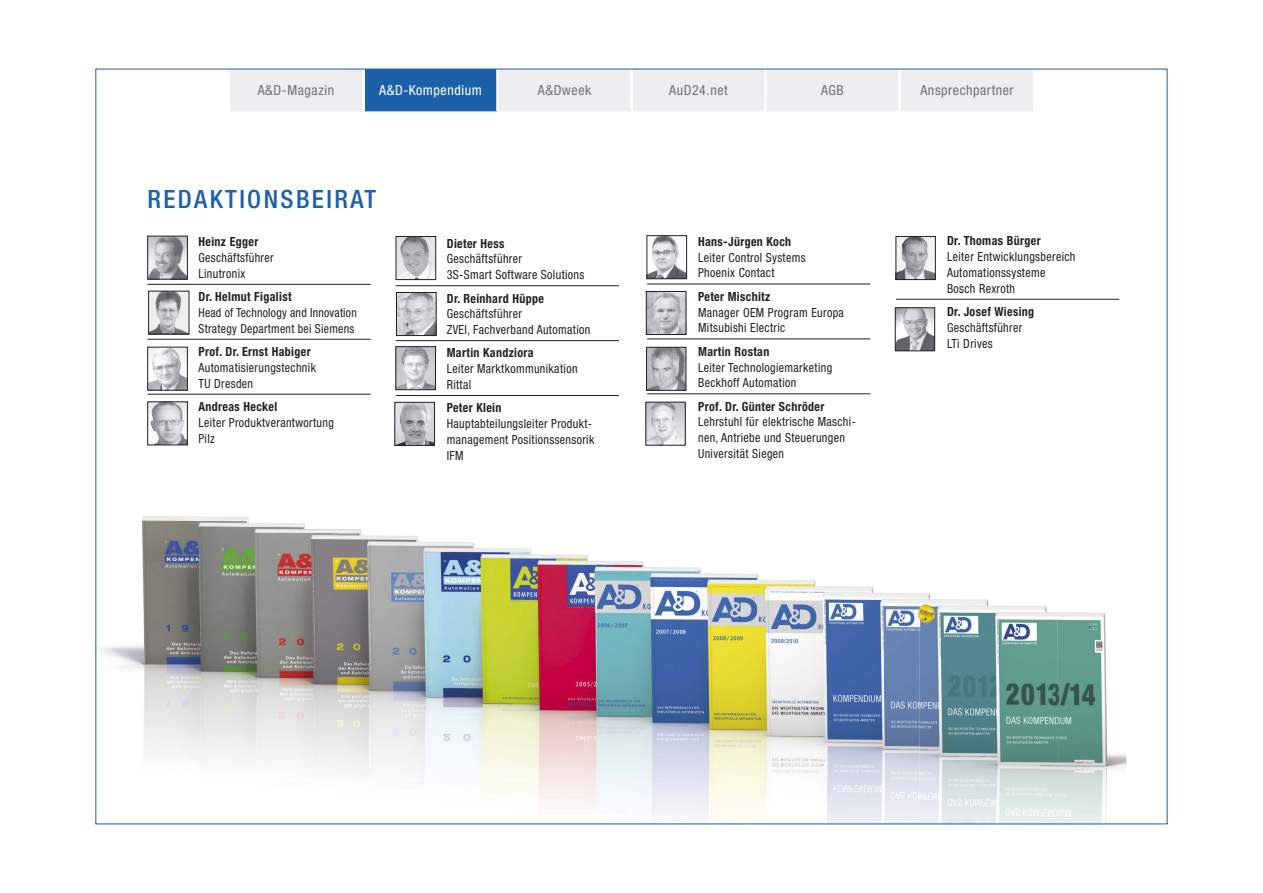
<style>
.page{position:relative;width:1263px;height:893px;background:#fff}
.page>*{position:absolute;margin:0;border:0;box-sizing:border-box;transform-origin:0 0}
.t1{font:500 condensed 25.2px "Helvetica Neue LT Std";letter-spacing:.095em;color:#1d60aa}
.t2{font:condensed 13.95px "Helvetica Neue LT Std";letter-spacing:.04em;color:#737277}
.t3{font:condensed 13.95px "Helvetica Neue LT Std";letter-spacing:.04em;color:#fff}
.t4{font:condensed 12.6px/15.8px "Helvetica Neue LT Std";letter-spacing:.03em;color:#212125;scale:.95 1}
.t5{font:700 condensed 12.6px "Helvetica Neue LT Std";letter-spacing:.03em;color:#212125;scale:.95 1}
.t6{font:condensed 12.45px/15.8px "Helvetica Neue LT Std";letter-spacing:.025em;color:#212125;scale:.95 1}
</style>
<div class="page">
<hr style="left:147px;top:284px;width:224px;height:1px;background:#212125">
<hr style="left:147px;top:339px;width:224px;height:1px;background:#212125">
<hr style="left:147px;top:394px;width:224px;height:1px;background:#212125">
<img style="left:398px;top:238px;width:36px;height:40px">
<div style="left:396px;top:236px;width:40px;height:44px;border:1px solid #212125"></div>
<img style="left:150px;top:238px;width:35px;height:39px">
<img style="left:150px;top:349px;width:35px;height:39px">
<img style="left:150px;top:404px;width:35px;height:39px">
<hr style="left:396px;top:285px;width:223px;height:1px;background:#212125">
<hr style="left:396px;top:340px;width:223px;height:1px;background:#212125">
<hr style="left:396px;top:395px;width:223px;height:1px;background:#212125">
<img style="left:398px;top:349px;width:36px;height:39px">
<div style="left:396px;top:347px;width:40px;height:43px;border:1px solid #212125"></div>
<img style="left:398px;top:294px;width:36px;height:40px">
<div style="left:396px;top:292px;width:40px;height:44px;border:1px solid #212125"></div>
<hr style="left:647px;top:284px;width:223px;height:1px;background:#212125">
<hr style="left:647px;top:339px;width:223px;height:1px;background:#212125">
<hr style="left:647px;top:394px;width:223px;height:1px;background:#212125">
<img style="left:648px;top:293px;width:36px;height:40px">
<div style="left:646px;top:291px;width:40px;height:44px;border:1px solid #212125"></div>
<img style="left:648px;top:404px;width:35px;height:39px">
<img style="left:648px;top:349px;width:36px;height:39px">
<div style="left:646px;top:347px;width:40px;height:43px;border:1px solid #212125"></div>
<img style="left:898px;top:238px;width:35px;height:40px">
<div style="left:896px;top:236px;width:39px;height:44px;border:1px solid #212125"></div>
<hr style="left:896px;top:299px;width:223px;height:1px;background:#212125">
<div style="left:230px;top:70px;width:803px;height:41px;background:#edeeef"></div>
<div style="left:364px;top:69px;width:134px;height:43px;background:#1d60aa"></div>
<hr style="left:362px;top:69px;width:3px;height:42px;background:#fff">
<hr style="left:496px;top:69px;width:3px;height:42px;background:#fff">
<hr style="left:630px;top:69px;width:3px;height:42px;background:#fff">
<hr style="left:764px;top:69px;width:3px;height:42px;background:#fff">
<hr style="left:898px;top:69px;width:3px;height:42px;background:#fff">
<hr style="left:230px;top:111px;width:803px;height:2px;background:#fff">
<img style="left:649px;top:238px;width:36px;height:39px">
<div style="left:647px;top:236px;width:40px;height:43px;border:1px solid #212125"></div>
<img style="left:397px;top:404px;width:36px;height:39px">
<div style="left:395px;top:402px;width:40px;height:43px;border:1px solid #212125"></div>
<img style="left:98px;top:516px;width:498px;height:293px">
<svg style="left:596px;top:560px;width:324px;height:264px"></svg>
<img style="left:1058px;top:612px;width:68px;height:212px">
<img style="left:920px;top:593px;width:138px;height:231px">
<img style="left:897px;top:310px;width:36px;height:39px">
<div style="left:895px;top:308px;width:40px;height:43px;border:1px solid #212125"></div>
<img style="left:150px;top:293px;width:37px;height:39px">
<div style="left:148px;top:291px;width:41px;height:43px;border:1px solid #212125"></div>
<hr style="left:96px;top:69px;width:1px;height:755px;background:#1d60aa">
<hr style="left:1167px;top:69px;width:1px;height:755px;background:#1d60aa">
<hr style="left:96px;top:824px;width:1071px;height:1px;background:#1d60aa">
<hr style="left:96px;top:69px;width:1071px;height:1px;background:#1d60aa">
<p class="t2" style="left:258px;top:85px;width:78px">A&amp;D-Magazin</p>
<p class="t3" style="left:379px;top:85px;width:104px">A&amp;D-Kompendium</p>
<p class="t2" style="left:538px;top:85px;width:55px">A&amp;Dweek</p>
<p class="t2" style="left:669px;top:85px;width:60px">AuD24.net</p>
<p class="t2" style="left:821px;top:85px;width:24px">AGB</p>
<p class="t2" style="left:920px;top:85px;width:95px">Ansprechpartner</p>
<h1 class="t1" style="left:147px;top:190px;width:230px">REDAKTIONSBEIRAT</h1>
<p class="t5" style="left:198px;top:237px;width:65px">Heinz Egger</p>
<p class="t4" style="left:198px;top:251px;width:81px">Geschäftsführer<br>Linutronix</p>
<p class="t5" style="left:198px;top:292px;width:99px">Dr. Helmut Figalist</p>
<p class="t6" style="left:198px;top:306px;width:168px">Head of Technology and Innova tion<br>Strategy Department bei Siemens</p>
<p class="t5" style="left:198px;top:347px;width:120px">Prof. Dr. Ernst Habiger</p>
<p class="t4" style="left:198px;top:361px;width:125px">Automatisierungstechnik<br>TU Dresden</p>
<p class="t5" style="left:198px;top:402px;width:85px">Andreas Heckel</p>
<p class="t4" style="left:198px;top:416px;width:144px">Leiter Produktverantwortung<br>Pilz</p>
<p class="t5" style="left:447px;top:239px;width:62px">Dieter Hess</p>
<p class="t4" style="left:447px;top:252px;width:146px">Geschäftsführer<br>3S-Smart Software Solutions</p>
<p class="t5" style="left:447px;top:293px;width:104px">Dr. Reinhard Hüppe</p>
<p class="t4" style="left:447px;top:307px;width:153px">Geschäftsführer<br>ZVEI, Fachverband Automation</p>
<p class="t5" style="left:447px;top:348px;width:93px">Martin Kandziora</p>
<p class="t4" style="left:447px;top:362px;width:139px">Leiter Marktkommunikation<br>Rittal</p>
<p class="t5" style="left:447px;top:403px;width:59px">Peter Klein</p>
<p class="t4" style="left:447px;top:417px;width:157px">Hauptabteilungsleiter Produkt&shy;management Positionssensorik<br>IFM</p>
<p class="t5" style="left:698px;top:237px;width:100px">Hans-Jürgen Koch</p>
<p class="t4" style="left:698px;top:251px;width:115px">Leiter Control Systems<br>Phoenix Contact</p>
<p class="t5" style="left:698px;top:292px;width:77px">Peter Mischitz</p>
<p class="t4" style="left:698px;top:306px;width:155px">Manager OEM Program Europa<br>Mitsubishi Electric</p>
<p class="t5" style="left:698px;top:347px;width:76px">Martin Rostan</p>
<p class="t4" style="left:698px;top:360px;width:143px">Leiter Technologiemarketing<br>Beckhoff Automation</p>
<p class="t5" style="left:698px;top:402px;width:134px">Prof. Dr. Günter Schröder</p>
<p class="t4" style="left:698px;top:415px;width:168px">Lehrstuhl für elektrische Maschi&shy;nen, Antriebe und Steuerungen<br>Universität Siegen</p>
<p class="t5" style="left:947px;top:236px;width:100px">Dr. Thomas Bürger</p>
<p class="t4" style="left:947px;top:250px;width:137px">Leiter Entwicklungsbereich<br>Automationssysteme<br>Bosch Rexroth</p>
<p class="t5" style="left:947px;top:307px;width:93px">Dr. Josef Wiesing</p>
<p class="t4" style="left:947px;top:321px;width:81px">Geschäftsführer<br>LTi Drives</p>
</div>
